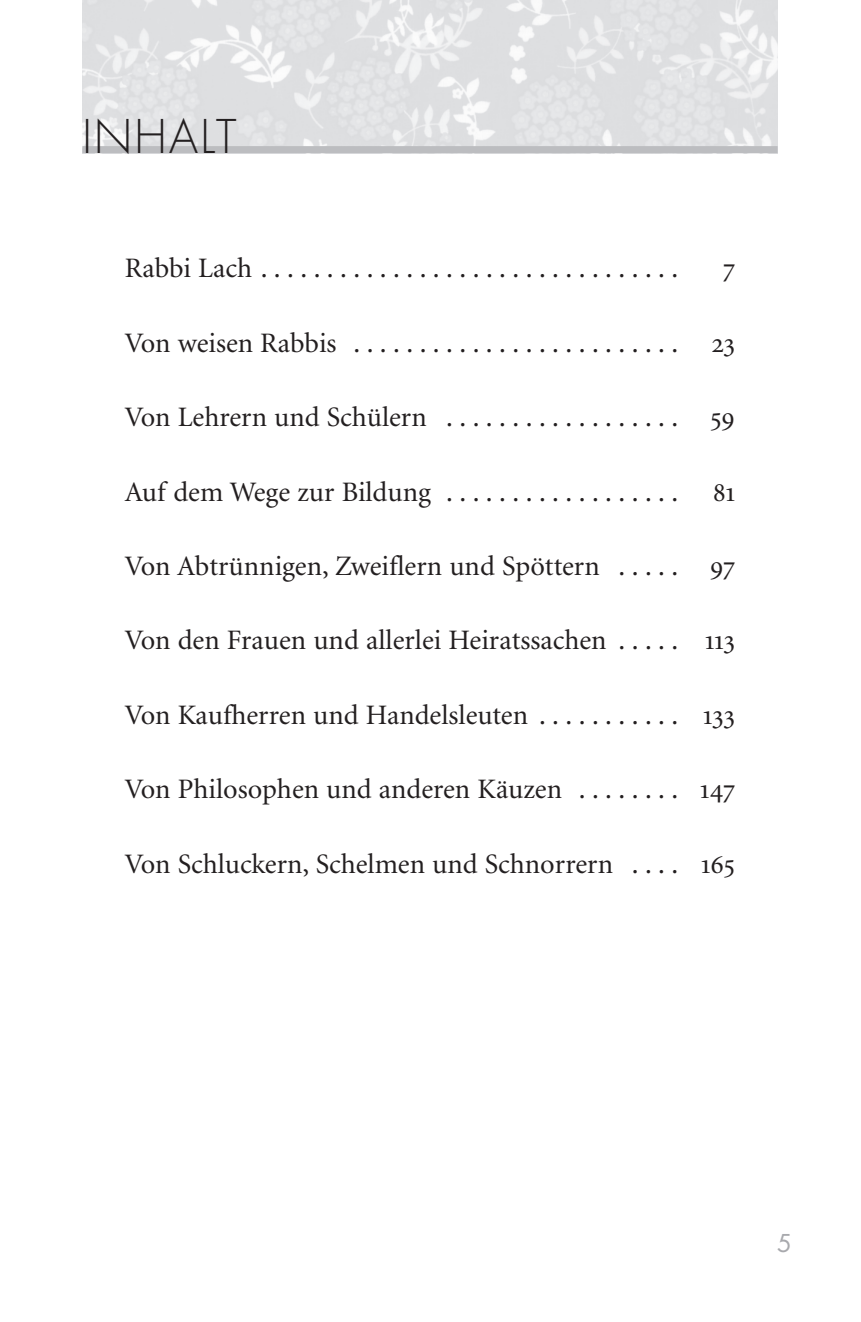
<style>
.page{position:relative;width:861px;height:1322px;background:#fff}
.page>*{position:absolute;margin:0;border:0;box-sizing:border-box;transform-origin:0 0}
.t1{font:300 45.25px "Futura LT";letter-spacing:.05em;color:#231f20}
.t2{font:28.25px "Minion LT";color:#231f20}
.t3{font:28.25px "Minion Regular SC";color:#231f20}
.t4{font:24px "Futura LT";color:#a8a9ad}
.s1{font-family:"Minion Regular SC"}
</style>
<div class="page">
<img style="left:82px;top:0;width:695px;height:146px">
<div style="left:82px;top:146px;width:695px;height:7px;background:#bcbdc0"></div>
<h1 class="t1" style="left:82px;top:116px;width:155px">INHALT</h1>
<p class="t2" style="left:125px;top:257px;width:554px">Rabbi Lach . . . . . . . . . . . . . . . . . . . . . . . . . . . . . . . .</p>
<p class="t3" style="left:722px;top:257px;width:13px">7</p>
<p class="t2" style="left:125px;top:332px;width:611px">Von weisen Rabbis . . . . . . . . . . . . . . . . . . . . . . . . . <span class="s1">23</span></p>
<p class="t2" style="left:125px;top:406px;width:611px">Von Lehrern und Schülern . . . . . . . . . . . . . . . . . . <span class="s1">59</span></p>
<p class="t2" style="left:125px;top:480px;width:611px">Auf dem Wege zur Bildung . . . . . . . . . . . . . . . . . . <span class="s1">81</span></p>
<p class="t2" style="left:125px;top:555px;width:611px">Von Abtrünnigen, Zweiflern und Spöttern . . . . . <span class="s1">97</span></p>
<p class="t2" style="left:125px;top:629px;width:611px">Von den Frauen und allerlei Heiratssachen . . . . . <span class="s1">113</span></p>
<p class="t2" style="left:125px;top:704px;width:611px">Von Kaufherren und Handelsleuten . . . . . . . . . . . <span class="s1">133</span></p>
<p class="t2" style="left:125px;top:778px;width:611px">Von Philosophen und anderen Käuzen . . . . . . . . <span class="s1">147</span></p>
<p class="t2" style="left:125px;top:852px;width:611px">Von Schluckern, Schelmen und Schnorrern . . . . <span class="s1">165</span></p>
<p class="t4" style="left:776px;top:1232px;width:16px">5</p>
</div>
